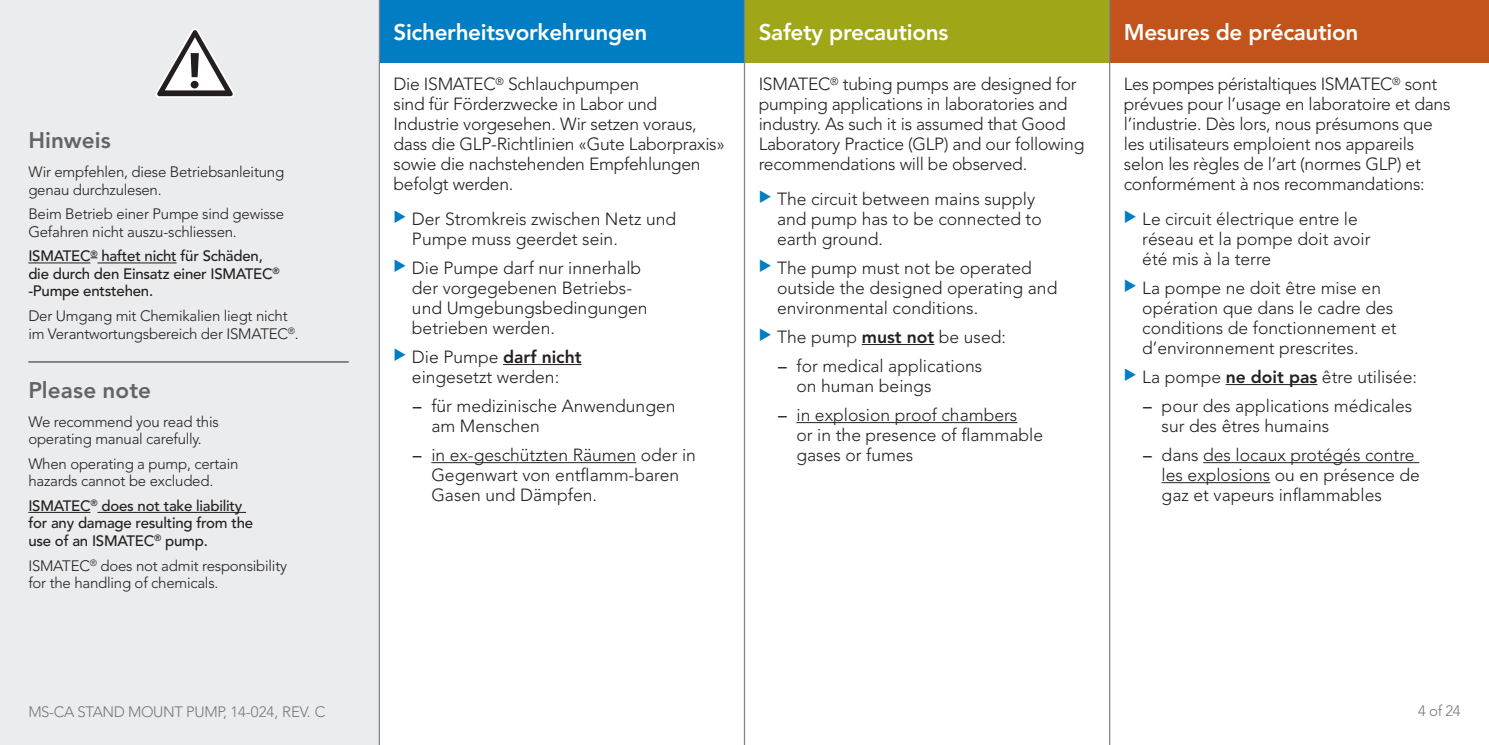
<style>
.page{position:relative;width:1489px;height:745px;background:#fff}
.page>*{position:absolute;margin:0;border:0;box-sizing:border-box;transform-origin:0 0}
.t1{font:800 22.5px "Avenir";letter-spacing:-.015em;color:#fff}
.t2{font:800 22.5px "Avenir";letter-spacing:.005em;color:#636466}
.t3{font:300 17.5px/20px "Avenir";color:#231f20}
.t4{font:300 15px/17.5px "Avenir";letter-spacing:-.015em;color:#231f20}
.t5{font:500 15px/17.5px "Avenir";letter-spacing:-.015em;color:#231f20}
.t6{font:300 15px "Avenir";letter-spacing:-.025em;color:#77787b}
.s1{font-weight:800}
.s2{font-weight:500}
</style>
<div class="page">
<div style="left:379px;top:0;width:365px;height:62px;background:#007dc3"></div>
<div style="left:745px;top:0;width:363px;height:62px;background:#9fa617"></div>
<div style="left:1110px;top:0;width:378px;height:62px;background:#c2531a"></div>
<div style="left:0;top:0;width:379px;height:744px;background:#ebeced"></div>
<hr style="left:1488px;top:0;width:1px;height:744px;background:#ebeced">
<hr style="left:861px;top:344px;width:73px;height:1px;background:#231f20">
<hr style="left:796px;top:422px;width:221px;height:1px;background:#231f20">
<hr style="left:1225px;top:384px;width:92px;height:1px;background:#231f20">
<hr style="left:1203px;top:462px;width:216px;height:1px;background:#231f20">
<hr style="left:1161px;top:482px;width:109px;height:1px;background:#231f20">
<hr style="left:503px;top:364px;width:78px;height:1px;background:#231f20">
<hr style="left:431px;top:462px;width:205px;height:1px;background:#231f20">
<svg style="left:156px;top:28px;width:78px;height:70px"></svg>
<hr style="left:28px;top:262px;width:62px;height:1px;background:#231f20">
<hr style="left:97px;top:262px;width:79px;height:1px;background:#231f20">
<hr style="left:28px;top:361px;width:321px;height:1px;background:#231f20">
<hr style="left:28px;top:511px;width:62px;height:1px;background:#231f20">
<hr style="left:97px;top:511px;width:149px;height:1px;background:#231f20">
<hr style="left:743px;top:0;width:2px;height:744px;background:#808285">
<hr style="left:1108px;top:0;width:2px;height:744px;background:#808285">
<hr style="left:379px;top:0;width:1px;height:744px;background:#808285">
<p class="t2" style="left:28px;top:127px;width:84px">Hinweis</p>
<p class="t4" style="left:28px;top:163px;width:257px">Wir empfehlen, diese Betriebsanleitung genau durchzulesen.</p>
<p class="t4" style="left:28px;top:205px;width:257px">Beim Betrieb einer Pumpe sind gewisse<br>Gefahren nicht auszu-schliessen.</p>
<p class="t5" style="left:28px;top:248px;width:253px">ISMATEC<sup>®</sup> haftet nicht für Schäden, die durch den Einsatz einer ISMATEC<sup>® </sup>-Pumpe entstehen.</p>
<p class="t4" style="left:28px;top:307px;width:272px">Der Umgang mit Chemikalien liegt nicht im Verantwortungsbereich der ISMATEC<sup>®</sup>.</p>
<p class="t2" style="left:28px;top:376px;width:124px">Please note</p>
<p class="t4" style="left:28px;top:412px;width:192px">We recommend you read this operating manual carefully.</p>
<p class="t4" style="left:28px;top:454px;width:211px">When operating a pump, certain hazards cannot be excluded.</p>
<p class="t5" style="left:28px;top:497px;width:226px">ISMATEC<sup>®</sup> does not take liability for any damage resulting from the use of an ISMATEC<sup>®</sup> pump.</p>
<p class="t4" style="left:28px;top:556px;width:260px">ISMATEC<sup>®</sup> does not admit responsibility for the handling of chemicals.</p>
<p class="t1" style="left:393px;top:18px;width:255px">Sicherheitsvorkehrungen</p>
<p class="t3" style="left:393px;top:74px;width:333px">Die ISMATEC<sup>®</sup> Schlauchpumpen<br>sind für Förderzwecke in Labor und Industrie vorgesehen. Wir setzen voraus, dass die GLP-Richtlinien «Gute Laborpraxis» sowie die nachstehenden Empfehlungen befolgt werden.</p>
<p class="t3" style="left:412px;top:208px;width:266px">Der Stromkreis zwischen Netz und<br>Pumpe muss geerdet sein.</p>
<p class="t3" style="left:412px;top:257px;width:237px">Die Pumpe darf nur innerhalb der vorgegebenen Betriebs&shy;und Umgebungsbedingungen betrieben werden.</p>
<p class="t3" style="left:412px;top:346px;width:171px">Die Pumpe <span class="s1">darf nicht </span>eingesetzt werden:</p>
<p class="t3" style="left:431px;top:395px;width:246px;text-indent:-18px"><span class="s2">–</span> für medizinische Anwendungen am Menschen</p>
<p class="t3" style="left:431px;top:444px;width:266px;text-indent:-18px"><span class="s2">–</span> in ex-geschützten Räumen oder in<br>Gegenwart von entflamm-baren<br>Gasen und Dämpfen.</p>
<p class="t1" style="left:758px;top:18px;width:191px">Safety precautions</p>
<p class="t3" style="left:758px;top:74px;width:327px">ISMATEC<sup>®</sup> tubing pumps are designed for pumping applications in laboratories and industry. As such it is assumed that Good Laboratory Practice (GLP) and our following recommendations will be observed.</p>
<p class="t3" style="left:777px;top:188px;width:266px">The circuit between mains supply and pump has to be connected to earth ground.</p>
<p class="t3" style="left:777px;top:257px;width:282px">The pump must not be operated outside the designed operating and environmental conditions.</p>
<p class="t3" style="left:777px;top:326px;width:230px">The pump <span class="s1">must not</span> be used:</p>
<p class="t3" style="left:796px;top:355px;width:187px;text-indent:-18px"><span class="s2">–</span> for medical applications on human beings</p>
<p class="t3" style="left:796px;top:404px;width:248px;text-indent:-18px"><span class="s2">–</span> in explosion proof chambers<br>or in the presence of flammable gases or fumes</p>
<p class="t1" style="left:1123px;top:18px;width:236px">Mesures de précaution</p>
<p class="t3" style="left:1123px;top:74px;width:328px">Les pompes péristaltiques ISMATEC<sup>®</sup> sont prévues pour l’usage en laboratoire et dans l’industrie. Dès lors, nous présumons que les utilisateurs emploient nos appareils selon les règles de l’art (normes GLP) et conformément à nos recommandations:</p>
<p class="t3" style="left:1142px;top:208px;width:230px">Le circuit électrique entre le réseau et la pompe doit avoir été mis à la terre</p>
<p class="t3" style="left:1142px;top:277px;width:256px">La pompe ne doit être mise en opération que dans le cadre des conditions de fonctionnement et d’environnement prescrites.</p>
<p class="t3" style="left:1142px;top:366px;width:276px">La pompe <span class="s1">ne doit pas</span> être utilisée:</p>
<p class="t3" style="left:1161px;top:395px;width:252px;text-indent:-18px"><span class="s2">–</span> pour des applications médicales sur des êtres humains</p>
<p class="t3" style="left:1161px;top:444px;width:260px;text-indent:-18px"><span class="s2">–</span> dans des locaux protégés contre les explosions ou en présence de gaz et vapeurs inflammables</p>
<p class="t6" style="left:28px;top:702px;width:298px">MS-CA STAND MOUNT PUMP, 14-024, REV. C</p>
<p class="t6" style="left:1418px;top:702px;width:44px">4 of 24</p>
</div>
